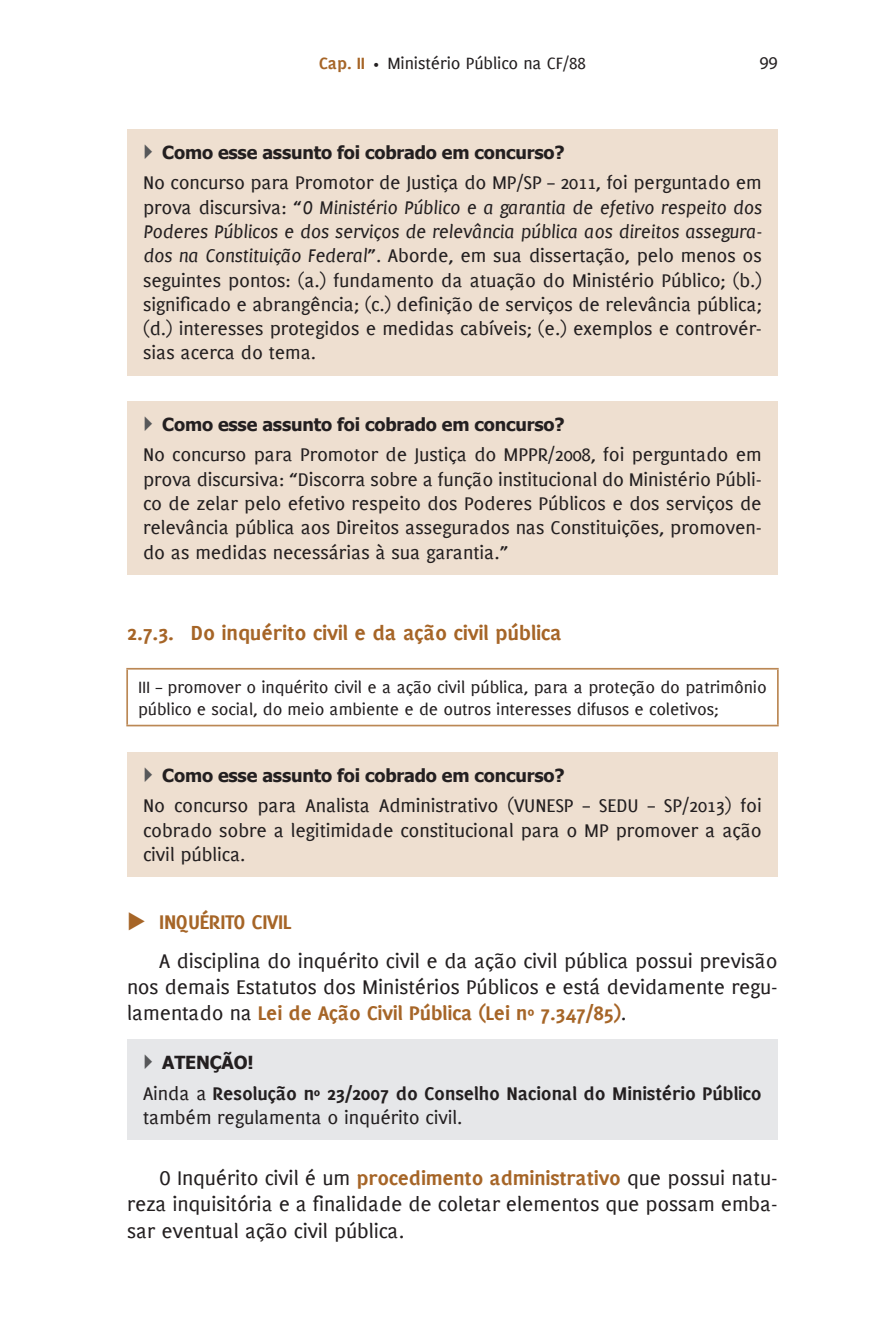
<style>
.page{position:relative;width:892px;height:1344px;background:#fff}
.page>*{position:absolute;margin:0;border:0;box-sizing:border-box;transform-origin:0 0}
.t1{font:700 22.5px "PF Muse";letter-spacing:-.01em;color:#a66527}
.t2{font:21.82px/26.1px "PF Muse";letter-spacing:-.01em;color:#231f20}
.t3{font:20.25px/24.3px "PF Muse";letter-spacing:-.01em;color:#231f20;text-align:justify}
.t4{font:700 20.25px/24.3px "PF Muse";letter-spacing:-.01em;color:#231f20}
.t5{font:18px/21.6px "PF Muse";letter-spacing:-.01em;color:#231f20}
.t6{font:700 18px "Tahoma";letter-spacing:-.01em;color:#231f20}
.t7{font:18px "Myriad Pro";color:#231f20}
.s1{font-weight:700;color:#a66527}
.s2{font-size:13.5px}
.s3{font-style:italic}
.s4{color:#a66527}
.s5{font-weight:400}
</style>
<div class="page">
<div style="left:127px;top:129px;width:651px;height:246px;background:#eedfd0"></div>
<div style="left:127px;top:401px;width:651px;height:173px;background:#eedfd0"></div>
<hr style="left:126px;top:668px;width:653px;height:1px;background:#b85">
<hr style="left:126px;top:669px;width:2px;height:55px;background:#b85">
<hr style="left:777px;top:669px;width:2px;height:55px;background:#b85">
<hr style="left:126px;top:724px;width:653px;height:2px;background:#b85">
<div style="left:127px;top:752px;width:651px;height:125px;background:#eedfd0"></div>
<div style="left:127px;top:1039px;width:651px;height:100px;background:#e6e7e9"></div>
<p class="t5" style="left:319px;top:52px;width:268px"><span class="s1">Cap. II</span> <span class="s2">•</span> Ministério Público na CF/88</p>
<p class="t7" style="left:759px;top:51px;width:20px">99</p>
<p class="t6" style="left:162px;top:139px;width:404px">Como esse assunto foi cobrado em concurso?</p>
<p class="t3" style="left:143px;top:170px;width:620px">No concurso para Promotor de Justiça do MP/SP – 2011, foi perguntado em prova discursiva: “<span class="s3">O Ministério Público e a garantia de efetivo respeito dos Poderes Públicos e dos serviços de relevância pública aos direitos assegura&shy;dos na Constituição Federal</span>”. Aborde, em sua dissertação, pelo menos os seguintes pontos: (a.) fundamento da atuação do Ministério Público; (b.) significado e abrangência; (c.) definição de serviços de relevância pública; (d.) interesses protegidos e medidas cabíveis; (e.) exemplos e controvér&shy;sias acerca do tema.</p>
<p class="t6" style="left:162px;top:411px;width:404px">Como esse assunto foi cobrado em concurso?</p>
<p class="t3" style="left:143px;top:442px;width:620px">No concurso para Promotor de Justiça do MPPR/2008, foi perguntado em prova discursiva: “Discorra sobre a função institucional do Ministério Públi&shy;co de zelar pelo efetivo respeito dos Poderes Públicos e dos serviços de relevância pública aos Direitos assegurados nas Constituições, promoven&shy;do as medidas necessárias à sua garantia.”</p>
<p class="t1" style="left:127px;top:619px;width:436px">2.7.3. Do inquérito civil e da ação civil pública</p>
<p class="t5" style="left:138px;top:676px;width:630px">III – promover o inquérito civil e a ação civil pública, para a proteção do patrimônio público e social, do meio ambiente e de outros interesses difusos e coletivos;</p>
<p class="t6" style="left:162px;top:762px;width:404px">Como esse assunto foi cobrado em concurso?</p>
<p class="t3" style="left:143px;top:793px;width:620px">No concurso para Analista Administrativo (VUNESP – SEDU – SP/2013) foi cobrado sobre a legitimidade constitucional para o MP promover a ação civil pública.</p>
<p class="t2" style="left:159px;top:901px;width:620px;line-height:38.9px;text-indent:-32px"><span class="s4">◆</span> <span class="s1">INQUÉRITO CIVIL<br></span>A disciplina do inquérito civil e da ação civil pública possui previsão</p>
<p class="t2" style="left:127px;top:973px;width:652px">nos demais Estatutos dos Ministérios Públicos e está devidamente regu&shy;lamentado na <span class="s1">Lei de Ação Civil Pública (Lei nº 7.347/85)</span>.</p>
<p class="t6" style="left:162px;top:1049px;width:93px">ATENÇÃO!</p>
<p class="t4" style="left:143px;top:1081px;width:620px"><span class="s5">Ainda a</span> Resolução nº 23/2007 do Conselho Nacional do Ministério Público <span class="s5">também regulamenta o inquérito civil.</span></p>
<p class="t2" style="left:127px;top:1164px;width:652px;text-align:justify;text-indent:32px">O Inquérito civil é um <span class="s1">procedimento administrativo</span> que possui natu&shy;reza inquisitória e a finalidade de coletar elementos que possam emba&shy;sar eventual ação civil pública.</p>
</div>
